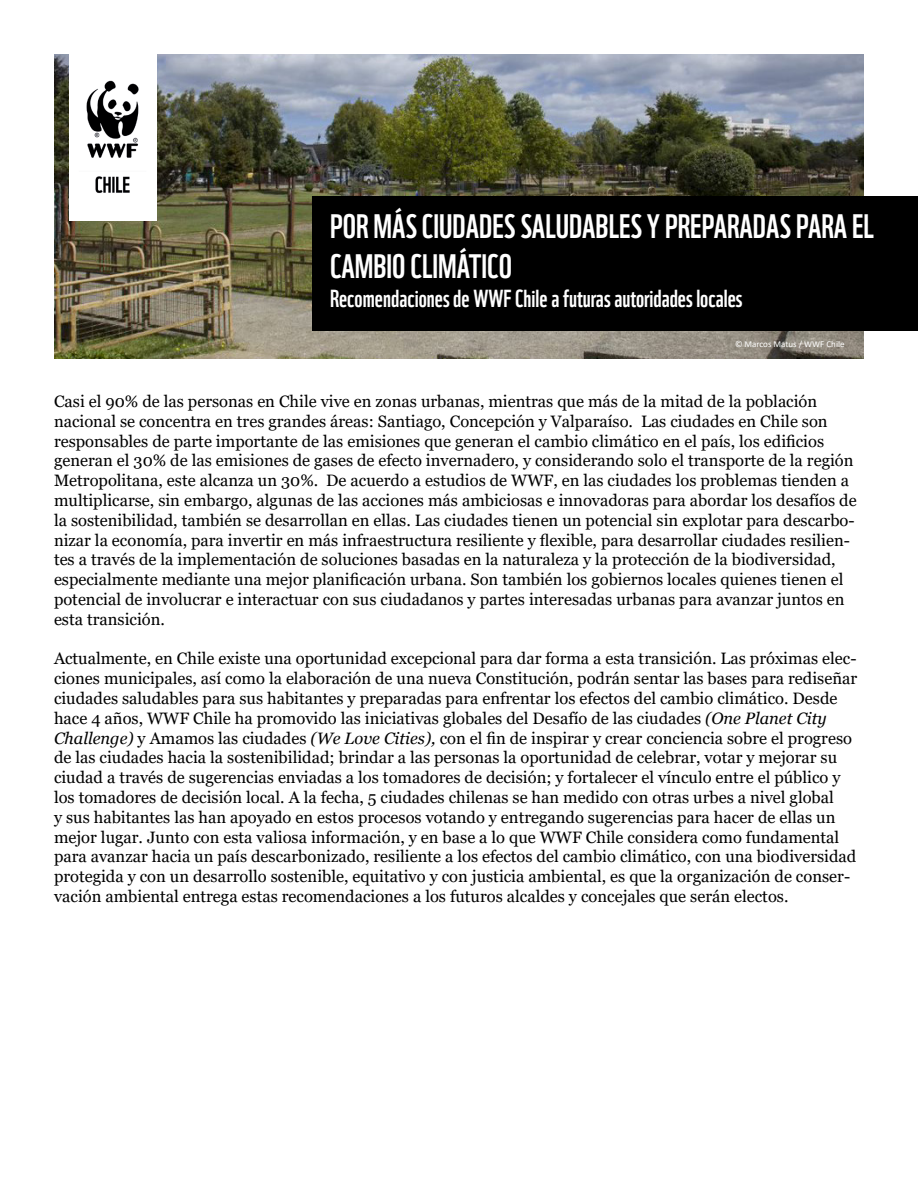
<style>
.page{position:relative;width:918px;height:1188px;background:#fff}
.page>*{position:absolute;margin:0;border:0;box-sizing:border-box;transform-origin:0 0}
.t1{font:33px/39.6px "WWF";color:#fff}
.t2{font:24px "WWF";color:#fff}
.t3{font:16.5px/19.8px "Georgia";color:#000}
.t4{font:9px "Calibri";color:#fff}
.s1{font-style:italic}
</style>
<div class="page">
<img style="left:54px;top:54px;width:810px;height:304px">
<img style="left:69px;top:54px;width:87px;height:166px">
<div style="left:313px;top:196px;width:605px;height:136px;background:#000"></div>
<p class="t1" style="left:330px;top:203px;width:545px">POR MÁS CIUDADES SALUDABLES Y PREPARADAS PARA EL<br>CAMBIO CLIMÁTICO</p>
<p class="t2" style="left:330px;top:279px;width:414px">Recomendaciones de WWF Chile a futuras autoridades locales</p>
<p class="t4" style="left:735px;top:338px;width:111px">© Marcos Matus / WWF Chile</p>
<p class="t3" style="left:54px;top:392px;width:804px">Casi el 90% de las personas en Chile vive en zonas urbanas, mientras que más de la mitad de la población nacional se concentra en tres grandes áreas: Santiago, Concepción y Valparaíso. Las ciudades en Chile son responsables de parte importante de las emisiones que generan el cambio climático en el país, los edificios generan el 30% de las emisiones de gases de efecto invernadero, y considerando solo el transporte de la región Metropolitana, este alcanza un 30%. De acuerdo a estudios de WWF, en las ciudades los problemas tienden a multiplicarse, sin embargo, algunas de las acciones más ambiciosas e innovadoras para abordar los desafíos de la sostenibilidad, también se desarrollan en ellas. Las ciudades tienen un potencial sin explotar para descarbo&shy;nizar la economía, para invertir en más infraestructura resiliente y flexible, para desarrollar ciudades resilien&shy;tes a través de la implementación de soluciones basadas en la naturaleza y la protección de la biodiversidad, especialmente mediante una mejor planificación urbana. Son también los gobiernos locales quienes tienen el potencial de involucrar e interactuar con sus ciudadanos y partes interesadas urbanas para avanzar juntos en esta transición.</p>
<p class="t3" style="left:54px;top:649px;width:805px">Actualmente, en Chile existe una oportunidad excepcional para dar forma a esta transición. Las próximas elec&shy;ciones municipales, así como la elaboración de una nueva Constitución, podrán sentar las bases para rediseñar ciudades saludables para sus habitantes y preparadas para enfrentar los efectos del cambio climático. Desde hace 4 años, WWF Chile ha promovido las iniciativas globales del Desafío de las ciudades <span class="s1">(One Planet City Challenge)</span> y Amamos las ciudades <span class="s1">(We Love Cities),</span> con el fin de inspirar y crear conciencia sobre el progreso de las ciudades hacia la sostenibilidad; brindar a las personas la oportunidad de celebrar, votar y mejorar su ciudad a través de sugerencias enviadas a los tomadores de decisión; y fortalecer el vínculo entre el público y los tomadores de decisión local. A la fecha, 5 ciudades chilenas se han medido con otras urbes a nivel global<br>y sus habitantes las han apoyado en estos procesos votando y entregando sugerencias para hacer de ellas un mejor lugar. Junto con esta valiosa información, y en base a lo que WWF Chile considera como fundamental para avanzar hacia un país descarbonizado, resiliente a los efectos del cambio climático, con una biodiversidad protegida y con un desarrollo sostenible, equitativo y con justicia ambiental, es que la organización de conser&shy;vación ambiental entrega estas recomendaciones a los futuros alcaldes y concejales que serán electos.</p>
</div>
